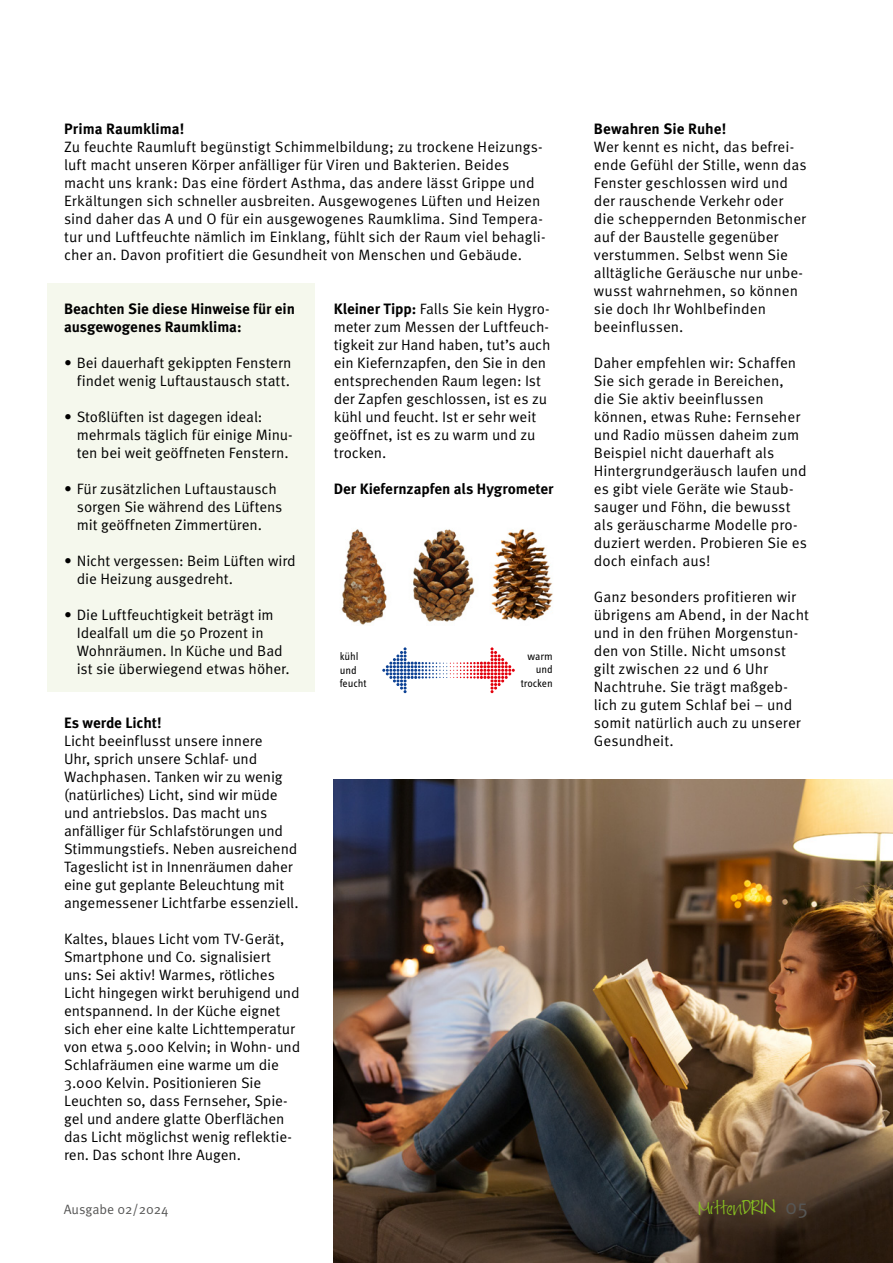
<style>
.page{position:relative;width:893px;height:1263px;background:#fff}
.page>*{position:absolute;margin:0;border:0;box-sizing:border-box;transform-origin:0 0}
.WGR-Copy{font:15px/18px "Meta Pro Norm";letter-spacing:-.005em;color:#000}
.WGR-Copy-2{font:700 15px/18px "Meta Pro";letter-spacing:-.005em;color:#000}
.t1{font:14.85px "FG Jayne Print";color:#85bc21}
.t2{font:13.5px "Meta Pro Norm";letter-spacing:-.005em;color:#565655}
.WWG-Fließtext{font:11.25px "Info Text Pro";color:#000}
.s1{font-family:"Meta Pro";font-weight:700}
.s2{font-size:17.1px}
.s3{font-family:"Meta Pro Norm";font-size:21px;color:#565655}
</style>
<div class="page">
<div style="left:47px;top:283px;width:268px;height:409px;background:#f5f8ed"></div>
<img style="left:341px;top:529px;width:212px;height:96px">
<img style="left:334px;top:779px;width:559px;height:484px">
<svg style="left:382px;top:647px;width:133px;height:46px"></svg>
<p class="WGR-Copy-2" style="left:64px;top:119px;width:122px">Prima Raumklima!</p>
<p class="WGR-Copy" style="left:64px;top:137px;width:483px">Zu feuchte Raumluft begünstigt Schimmelbildung; zu trockene Heizungs&shy;luft macht unseren Körper anfälliger für Viren und Bakterien. Beides macht uns krank: Das eine fördert Asthma, das andere lässt Grippe und Erkältungen sich schneller ausbreiten. Ausgewogenes Lüften und Heizen sind daher das A und O für ein ausgewogenes Raumklima. Sind Tempera&shy;tur und Luftfeuchte nämlich im Einklang, fühlt sich der Raum viel behagli&shy;cher an. Davon profitiert die Gesundheit von Menschen und Gebäude.</p>
<p class="WGR-Copy-2" style="left:64px;top:299px;width:232px">Beachten Sie diese Hinweise für ein ausgewogenes Raumklima:</p>
<p class="WGR-Copy" style="left:64px;top:353px;width:229px;text-align:right">• Bei dauerhaft gekippten Fenstern findet wenig Luftaustausch statt.</p>
<p class="WGR-Copy" style="left:77px;top:407px;width:217px;text-indent:-13px">• Stoßlüften ist dagegen ideal: mehrmals täglich für einige Minu&shy;ten bei weit geöffneten Fenstern.</p>
<p class="WGR-Copy" style="left:77px;top:479px;width:207px;text-indent:-13px">• Für zusätzlichen Luftaustausch sorgen Sie während des Lüftens mit geöffneten Zimmertüren.</p>
<p class="WGR-Copy" style="left:77px;top:551px;width:220px;text-indent:-13px">• Nicht vergessen: Beim Lüften wird die Heizung ausgedreht.</p>
<p class="WGR-Copy" style="left:77px;top:605px;width:214px;text-indent:-13px">• Die Luftfeuchtigkeit beträgt im<br>Idealfall um die 50 Prozent in<br>Wohnräumen. In Küche und Bad ist sie überwiegend etwas höher.</p>
<p class="WGR-Copy-2" style="left:64px;top:713px;width:99px">Es werde Licht!</p>
<p class="WGR-Copy" style="left:64px;top:731px;width:236px">Licht beeinflusst unsere innere<br>Uhr, sprich unsere Schlaf- und Wachphasen. Tanken wir zu wenig (natürliches) Licht, sind wir müde und antriebslos. Das macht uns anfälliger für Schlafstörungen und Stimmungstiefs. Neben ausreichend Tageslicht ist in Innenräumen daher eine gut geplante Beleuchtung mit angemessener Lichtfarbe essenziell.</p>
<p class="WGR-Copy" style="left:64px;top:929px;width:238px">Kaltes, blaues Licht vom TV-Gerät, Smartphone und Co. signalisiert uns: Sei aktiv! Warmes, rötliches Licht hingegen wirkt beruhigend und entspannend. In der Küche eignet sich eher eine kalte Lichttemperatur von etwa 5.000 Kelvin; in Wohn- und Schlafräumen eine warme um die 3.000 Kelvin. Positionieren Sie Leuchten so, dass Fernseher, Spie&shy;gel und andere glatte Oberflächen das Licht möglichst wenig reflektie&shy;ren. Das schont Ihre Augen.</p>
<p class="WGR-Copy" style="left:334px;top:299px;width:218px"><span class="s1">Kleiner Tipp:</span> Falls Sie kein Hygro&shy;meter zum Messen der Luftfeuch&shy;tigkeit zur Hand haben, tut’s auch ein Kiefernzapfen, den Sie in den entsprechenden Raum legen: Ist der Zapfen geschlossen, ist es zu kühl und feucht. Ist er sehr weit geöffnet, ist es zu warm und zu trocken.</p>
<p class="WGR-Copy-2" style="left:334px;top:479px;width:221px">Der Kiefernzapfen als Hygrometer</p>
<p class="WWG-Fließtext" style="left:340px;top:650px;width:20px">kühl</p>
<p class="WWG-Fließtext" style="left:340px;top:663px;width:19px">und</p>
<p class="WWG-Fließtext" style="left:340px;top:677px;width:28px">feucht</p>
<p class="WWG-Fließtext" style="left:527px;top:649px;width:27px">warm</p>
<p class="WWG-Fließtext" style="left:536px;top:663px;width:19px">und</p>
<p class="WWG-Fließtext" style="left:521px;top:676px;width:33px">trocken</p>
<p class="WGR-Copy-2" style="left:594px;top:119px;width:134px">Bewahren Sie Ruhe!</p>
<p class="WGR-Copy" style="left:594px;top:137px;width:214px">Wer kennt es nicht, das befrei&shy;ende Gefühl der Stille, wenn das<br>Fenster geschlossen wird und der rauschende Verkehr oder die scheppernden Betonmischer auf der Baustelle gegenüber verstummen. Selbst wenn Sie alltägliche Geräusche nur unbe&shy;wusst wahrnehmen, so können sie doch Ihr Wohlbefinden beeinflussen.</p>
<p class="WGR-Copy" style="left:594px;top:353px;width:215px">Daher empfehlen wir: Schaffen<br>Sie sich gerade in Bereichen, die Sie aktiv beeinflussen können, etwas Ruhe: Fernseher und Radio müssen daheim zum<br>Beispiel nicht dauerhaft als<br>Hintergrundgeräusch laufen und es gibt viele Geräte wie Staub&shy;sauger und Föhn, die bewusst als geräuscharme Modelle pro&shy;duziert werden. Probieren Sie es doch einfach aus!</p>
<p class="WGR-Copy" style="left:594px;top:587px;width:217px">Ganz besonders profitieren wir übrigens am Abend, in der Nacht und in den frühen Morgenstun&shy;den von Stille. Nicht umsonst gilt zwischen 22 und 6 Uhr<br>Nachtruhe. Sie trägt maßgeb&shy;lich zu gutem Schlaf bei – und somit natürlich auch zu unserer<br>Gesundheit.</p>
<p class="t2" style="left:64px;top:1199px;width:106px">Ausgabe 02/2024</p>
<p class="t1" style="left:698px;top:1200px;width:111px">Mitten<span class="s2">DRIN</span> <span class="s3">05</span></p>
</div>
